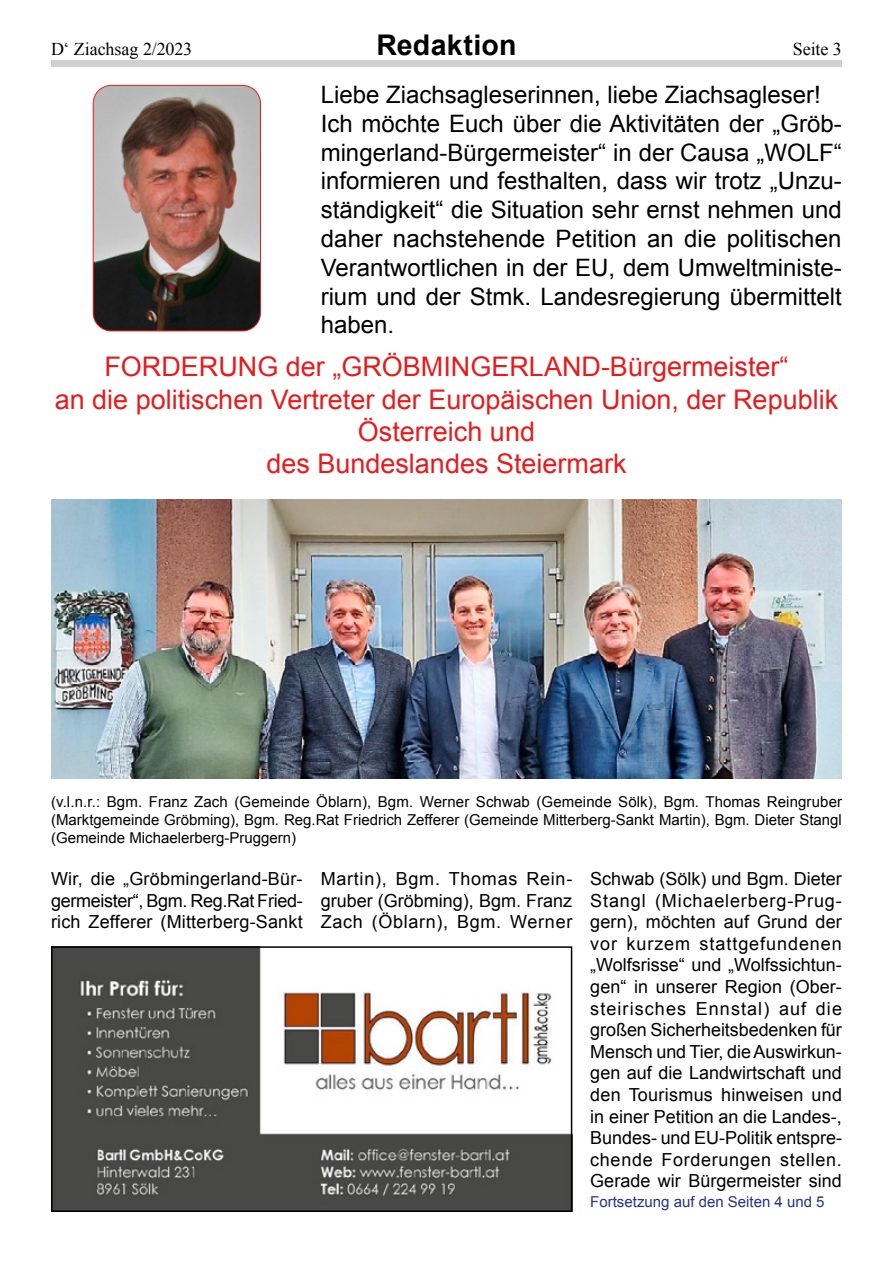
<style>
.page{position:relative;width:893px;height:1263px;background:#fff}
.page>*{position:absolute;margin:0;border:0;box-sizing:border-box;transform-origin:0 0}
.t1{font:700 28.5px "Arial";letter-spacing:.01em;color:#000}
.t2{font:27px/32.4px "Arial";color:#e41c1e;text-align:center}
.t3{font:24px/28.8px "Arial";color:#000}
.t4{font:18px/21.6px "Arial";letter-spacing:.01em;color:#000;text-align:justify}
.t5{font:18px "Times New Roman";letter-spacing:-.01em;color:#000}
.t6{font:15px/18px "Arial";color:#000;text-align:justify}
.t7{font:15px "Arial";color:#253382}
</style>
<div class="page">
<div style="left:51px;top:61px;width:791px;height:6px;background:#cfd0d0"></div>
<img style="left:93px;top:85px;width:167px;height:246px">
<div style="left:93px;top:85px;width:168px;height:246px;border:1px solid #e41c1e;border-radius:18px"></div>
<img style="left:51px;top:499px;width:791px;height:279px">
<img style="left:54px;top:949px;width:515px;height:260px">
<div style="left:51px;top:946px;width:521px;height:266px;border:2px solid #000"></div>
<p class="t5" style="left:51px;top:37px;width:143px">D‘ Ziachsag 2/2023</p>
<h1 class="t1" style="left:376px;top:26px;width:142px">Redaktion</h1>
<p class="t5" style="left:793px;top:37px;width:50px">Seite 3</p>
<p class="t3" style="left:321px;top:80px;width:523px">Liebe Ziachsagleserinnen, liebe Ziachsagleser!<br>Ich möchte Euch über die Aktivitäten der „Gröb&shy;mingerland-Bürgermeister“ in der Causa „WOLF“ informieren und festhalten, dass wir trotz „Unzu&shy;ständigkeit“ die Situation sehr ernst nehmen und daher nachstehende Petition an die politischen Verantwortlichen in der EU, dem Umweltministe&shy;rium und der Stmk. Landesregierung übermittelt haben.</p>
<h2 class="t2" style="left:55px;top:351px;width:785px">FORDERUNG der „GRÖBMINGERLAND-Bürgermeister“<br>an die politischen Vertreter der Europäischen Union, der Republik Österreich und<br>des Bundeslandes Steiermark</h2>
<p class="t6" style="left:51px;top:793px;width:793px">(v.l.n.r.: Bgm. Franz Zach (Gemeinde Öblarn), Bgm. Werner Schwab (Gemeinde Sölk), Bgm. Thomas Reingruber (Marktgemeinde Gröbming), Bgm. Reg.Rat Friedrich Zefferer (Gemeinde Mitterberg-Sankt Martin), Bgm. Dieter Stangl (Gemeinde Michaelerberg-Pruggern)</p>
<p class="t4" style="left:51px;top:868px;width:253px">Wir, die „Gröbmingerland-Bür&shy;germeister“, Bgm. Reg.Rat Fried&shy;rich Zefferer (Mitterberg-Sankt</p>
<p class="t4" style="left:321px;top:868px;width:253px">Martin), Bgm. Thomas Rein&shy;gruber (Gröbming), Bgm. Franz Zach (Öblarn), Bgm. Werner</p>
<p class="t4" style="left:590px;top:868px;width:253px">Schwab (Sölk) und Bgm. Dieter Stangl (Michaelerberg-Prug&shy;gern), möchten auf Grund der vor kurzem stattgefundenen „Wolfsrisse“ und „Wolfssichtun&shy;gen“ in unserer Region (Ober&shy;steirisches Ennstal) auf die großen Sicherheitsbedenken für Mensch und Tier, die Auswirkun&shy;gen auf die Landwirtschaft und den Tourismus hinweisen und in einer Petition an die Landes-, Bundes- und EU-Politik entspre&shy;chende Forderungen stellen.<br>Gerade wir Bürgermeister sind</p>
<p class="t7" style="left:590px;top:1192px;width:236px">Fortsetzung auf den Seiten 4 und 5</p>
</div>
